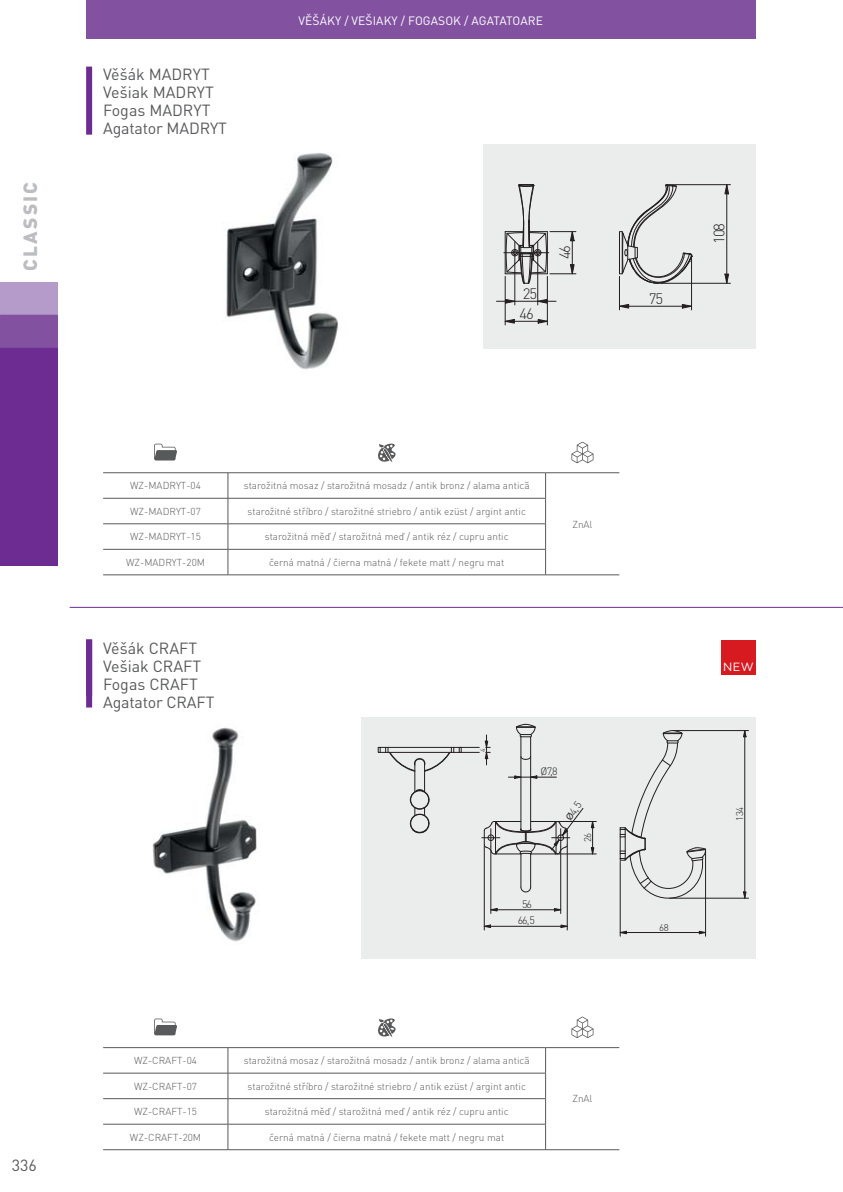
<style>
.page{position:relative;width:843px;height:1192px;background:#fff}
.page>*{position:absolute;margin:0;border:0;box-sizing:border-box;transform-origin:0 0}
.t1{font:900 19px "DIN Pro";letter-spacing:.105em;color:#bbbdc0}
.t2{font:16px/18px "DIN Pro";color:#58595b}
.t3{font:300 15px "DIN Pro";letter-spacing:-.075em;color:#231f20}
.t4{font:12.8px "Merel";color:#fff}
.t5{font:12px "DIN Pro";letter-spacing:.01em;color:#fff}
.t6{font:300 10.6px "DIN Pro";color:#231f20}
.t7{font:300 10px "DIN Pro";color:#58595b}
.t8{font:300 9.6px "DIN Pro";letter-spacing:-.05em;color:#231f20}
.t9{font:300 7px "DIN Pro";color:#231f20}
.s1{font-family:"Myriad Pro";font-weight:400;font-size:9.6px}
</style>
<div class="page">
<div style="left:0;top:347px;width:58px;height:218px;background:#6d2c91"></div>
<div style="left:0;top:315px;width:58px;height:32px;background:#8252a1"></div>
<div style="left:0;top:282px;width:58px;height:33px;background:#b59bca"></div>
<div style="left:86px;top:639px;width:6px;height:68px;background:#6d2c91"></div>
<div style="left:86px;top:67px;width:6px;height:68px;background:#6d2c91"></div>
<div style="left:86px;top:0;width:669px;height:38px;background:#8252a1"></div>
<hr style="left:70px;top:607px;width:770px;height:1px;background:#6d2c91">
<div style="left:361px;top:717px;width:394px;height:241px;background:#ebecec"></div>
<div style="left:483px;top:144px;width:272px;height:204px;background:#ebecec"></div>
<img style="left:226px;top:153px;width:112px;height:217px">
<img style="left:152px;top:727px;width:107px;height:215px">
<svg style="left:619px;top:184px;width:73px;height:100px"></svg>
<svg style="left:724px;top:185px;width:5px;height:9px"></svg>
<svg style="left:724px;top:274px;width:5px;height:9px"></svg>
<hr style="left:726px;top:194px;width:1px;height:80px;background:#231f20">
<hr style="left:668px;top:184px;width:62px;height:1px;background:#231f20">
<hr style="left:660px;top:283px;width:70px;height:1px;background:#231f20">
<svg style="left:620px;top:304px;width:9px;height:4px"></svg>
<svg style="left:682px;top:304px;width:11px;height:4px"></svg>
<hr style="left:628px;top:306px;width:54px;height:1px;background:#231f20">
<hr style="left:691px;top:257px;width:1px;height:53px;background:#231f20">
<hr style="left:619px;top:276px;width:1px;height:34px;background:#231f20">
<hr style="left:547px;top:276px;width:1px;height:49px;background:#231f20">
<hr style="left:505px;top:276px;width:1px;height:49px;background:#231f20">
<svg style="left:496px;top:184px;width:80px;height:139px"></svg>
<svg style="left:377px;top:723px;width:220px;height:208px"></svg>
<svg style="left:619px;top:730px;width:130px;height:207px"></svg>
<hr style="left:744px;top:736px;width:1px;height:156px;background:#231f20">
<hr style="left:674px;top:730px;width:74px;height:1px;background:#231f20">
<hr style="left:669px;top:897px;width:79px;height:1px;background:#231f20">
<div style="left:721px;top:640px;width:34px;height:34px;background:#d71920"></div>
<hr style="left:103px;top:472px;width:442px;height:1px;background:#58595b">
<hr style="left:545px;top:472px;width:74px;height:1px;background:#58595b">
<hr style="left:103px;top:498px;width:443px;height:1px;background:#58595b">
<hr style="left:103px;top:523px;width:443px;height:1px;background:#58595b">
<hr style="left:103px;top:549px;width:443px;height:1px;background:#58595b">
<svg style="left:227px;top:473px;width:1px;height:101px"></svg>
<svg style="left:545px;top:473px;width:1px;height:101px"></svg>
<hr style="left:103px;top:574px;width:516px;height:1px;background:#58595b">
<svg style="left:154px;top:443px;width:23px;height:17px"></svg>
<svg style="left:378px;top:443px;width:17px;height:19px"></svg>
<svg style="left:571px;top:442px;width:22px;height:21px"></svg>
<hr style="left:103px;top:1047px;width:442px;height:1px;background:#58595b">
<hr style="left:545px;top:1047px;width:74px;height:1px;background:#58595b">
<hr style="left:103px;top:1072px;width:443px;height:1px;background:#58595b">
<hr style="left:103px;top:1098px;width:443px;height:1px;background:#58595b">
<hr style="left:103px;top:1123px;width:443px;height:1px;background:#58595b">
<svg style="left:227px;top:1047px;width:1px;height:102px"></svg>
<svg style="left:545px;top:1047px;width:1px;height:102px"></svg>
<hr style="left:103px;top:1149px;width:516px;height:1px;background:#58595b">
<svg style="left:154px;top:1018px;width:23px;height:17px"></svg>
<svg style="left:378px;top:1018px;width:17px;height:19px"></svg>
<svg style="left:571px;top:1016px;width:22px;height:22px"></svg>
<h1 class="t1" style="left:19px;top:271px;width:89px;rotate:-90deg">CLASSIC</h1>
<h2 class="t2" style="left:12px;top:1158px;width:27px">336</h2>
<h2 class="t2" style="left:103px;top:67px;width:125px">Věšák MADRYT<br>Vešiak MADRYT<br>Fogas MADRYT<br>Agatator MADRYT</h2>
<p class="t5" style="left:298px;top:16px;width:246px">VĚŠÁKY / VEŠIAKY / FOGASOK / AGATATOARE</p>
<h3 class="t3" style="left:523px;top:288px;width:16px">25</h3>
<h3 class="t3" style="left:519px;top:308px;width:16px">46</h3>
<h3 class="t3" style="left:559px;top:259px;width:16px;rotate:-90deg">46</h3>
<h3 class="t3" style="left:649px;top:293px;width:16px">75</h3>
<h3 class="t3" style="left:714px;top:244px;width:22px;rotate:-90deg">108</h3>
<p class="t7" style="left:130px;top:482px;width:72px">WZ-MADRYT-04</p>
<p class="t7" style="left:244px;top:482px;width:287px">starožitná mosaz / starožitná mosadz / antik bronz / alama antică</p>
<p class="t7" style="left:130px;top:508px;width:72px">WZ-MADRYT-07</p>
<p class="t7" style="left:247px;top:508px;width:280px">starožitné stříbro / starožitné striebro / antik ezüst / argint antic</p>
<p class="t7" style="left:130px;top:533px;width:72px">WZ-MADRYT-15</p>
<p class="t7" style="left:265px;top:533px;width:245px">starožitná měď / starožitná meď / antik réz / cupru antic</p>
<p class="t7" style="left:126px;top:559px;width:80px">WZ-MADRYT-20M</p>
<p class="t7" style="left:269px;top:559px;width:236px">černá matná / čierna matná / fekete matt / negru mat</p>
<p class="t7" style="left:572px;top:520px;width:22px">ZnAl</p>
<h2 class="t2" style="left:103px;top:641px;width:113px">Věšák CRAFT<br>Vešiak CRAFT<br>Fogas CRAFT<br>Agatator CRAFT</h2>
<p class="t9" style="left:480px;top:751px;width:5px;rotate:-90deg">4</p>
<p class="t6" style="left:540px;top:767px;width:19px">Ø7,8</p>
<p class="t6" style="left:564px;top:816px;width:22px;rotate:-53deg"><span class="s1">Ø</span>4,5</p>
<p class="t8" style="left:584px;top:842px;width:11px;rotate:-90deg">26</p>
<p class="t6" style="left:522px;top:900px;width:11px">56</p>
<p class="t6" style="left:517px;top:916px;width:19px">66,5</p>
<p class="t7" style="left:134px;top:1057px;width:64px">WZ-CRAFT-04</p>
<p class="t7" style="left:244px;top:1057px;width:287px">starožitná mosaz / starožitná mosadz / antik bronz / alama antică</p>
<p class="t7" style="left:134px;top:1082px;width:64px">WZ-CRAFT-07</p>
<p class="t7" style="left:247px;top:1082px;width:280px">starožitné stříbro / starožitné striebro / antik ezüst / argint antic</p>
<p class="t7" style="left:134px;top:1108px;width:64px">WZ-CRAFT-15</p>
<p class="t7" style="left:265px;top:1108px;width:245px">starožitná měď / starožitná meď / antik réz / cupru antic</p>
<p class="t7" style="left:130px;top:1133px;width:73px">WZ-CRAFT-20M</p>
<p class="t7" style="left:269px;top:1133px;width:236px">černá matná / čierna matná / fekete matt / negru mat</p>
<p class="t7" style="left:572px;top:1095px;width:22px">ZnAl</p>
<p class="t8" style="left:659px;top:924px;width:11px">68</p>
<p class="t4" style="left:723px;top:658px;width:32px">NEW</p>
<p class="t8" style="left:736px;top:820px;width:15px;rotate:-90deg">134</p>
</div>
